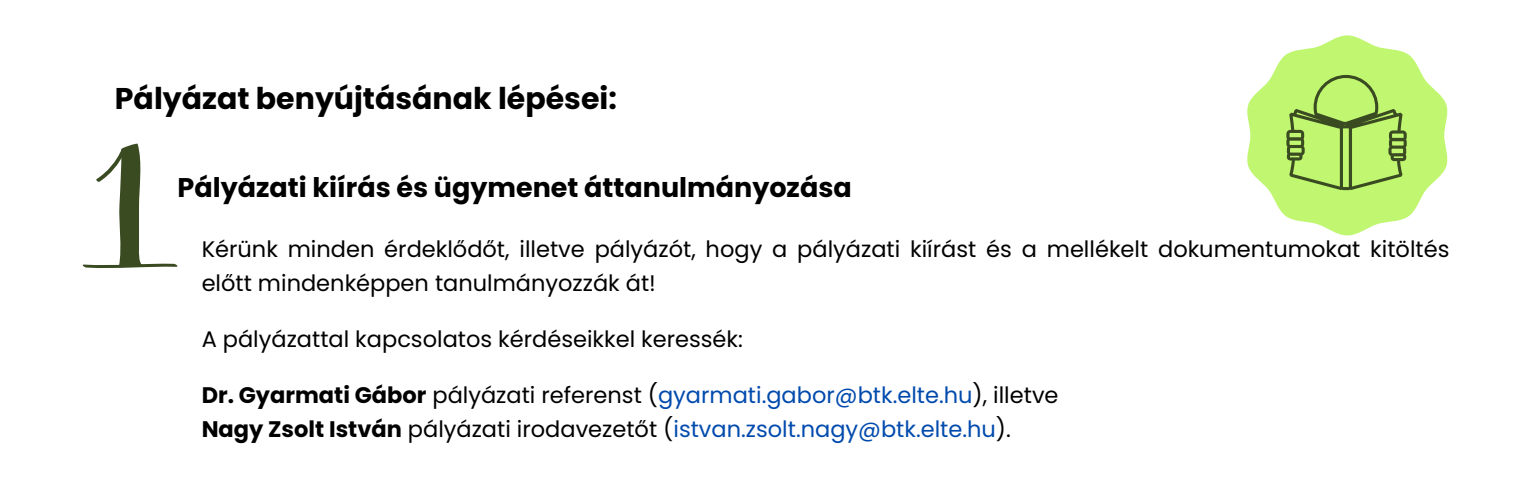
<style>
.page{position:relative;width:1537px;height:495px;background:#fff}
.page>*{position:absolute;margin:0;border:0;box-sizing:border-box;transform-origin:0 0}
.t1{font:700 30px "Poppins";color:#000}
.t2{font:700 27px "Poppins";color:#000}
.t3{font:22.5px/33.8px "Poppins";color:#000}
.t4{font:22.5px "Poppins";color:#004aad}
.s1{font-weight:700}
.s2{color:#004aad}
.s3{font-weight:700;color:#000}
.s4{color:#000}
</style>
<div class="page">
<svg style="left:1247px;top:35px;width:200px;height:200px;fill:#c0f670"></svg>
<svg style="left:1286px;top:75px;width:120px;height:115px;background:#a5d460"></svg>
<svg style="left:83px;top:144px;width:94px;height:124px"></svg>
<p class="t1" style="left:115px;top:78px;width:503px">Pályázat benyújtásának lépései:</p>
<p class="t2" style="left:177px;top:168px;width:676px">Pályázati kiírás és ügymenet áttanulmányozása</p>
<h1 class="t3" style="left:202px;top:232px;width:1249px">Kérünk minden érdeklődőt, illetve pályázót, hogy a pályázati kiírást és a mellékelt dokumentumokat kitöltés előtt mindenképpen tanulmányozzák át!</h1>
<p class="t3" style="left:202px;top:322px;width:543px">A pályázattal kapcsolatos kérdéseikkel keressék:</p>
<h1 class="t3" style="left:202px;top:378px;width:858px"><span class="s1">Dr. Gyarmati Gábor</span> pályázati referenst (<span class="s2">gyarmati.gabor@btk.elte.hu</span>), illetve</h1>
<p class="t4" style="left:202px;top:413px;width:811px"><span class="s3">Nagy Zsolt István</span> <span class="s4">pályázati irodavezetőt (</span>istvan.zsolt.nagy@btk.elte.hu<span class="s4">).</span></p>
</div>
